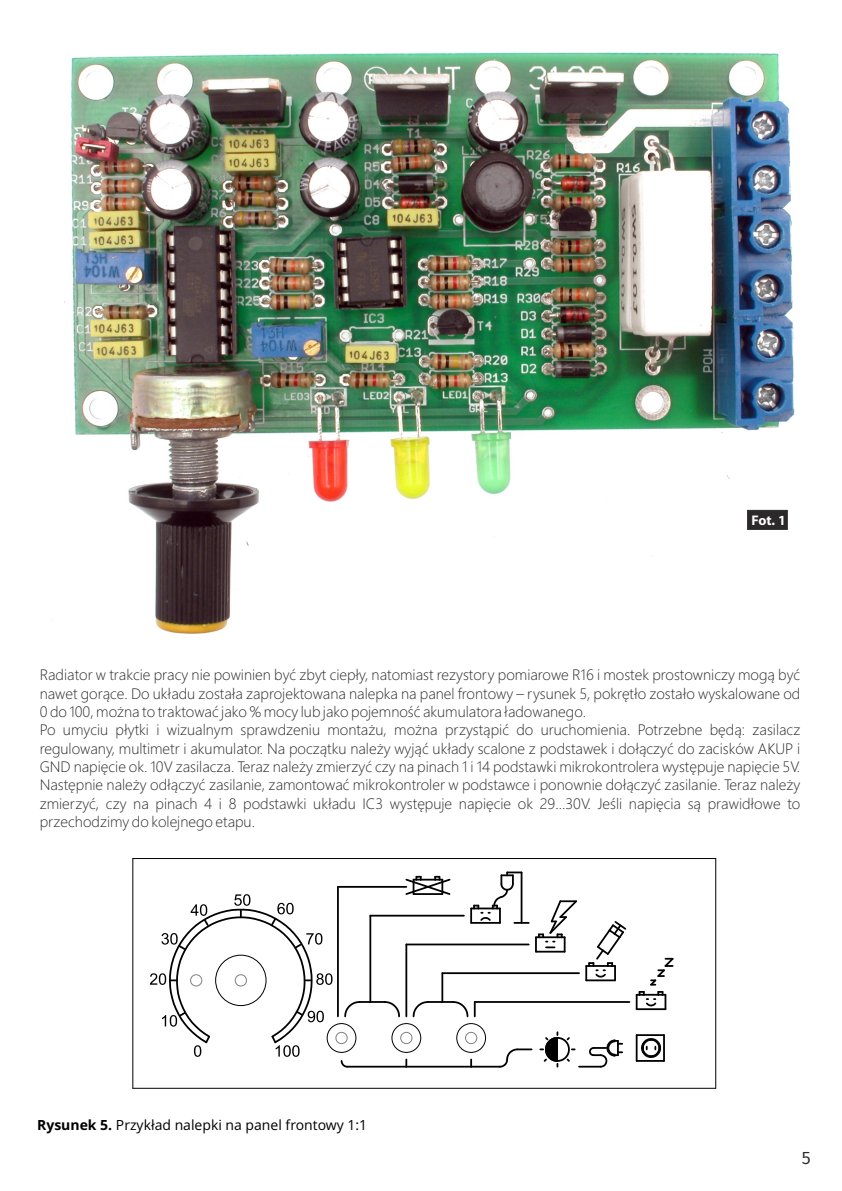
<style>
.page{position:relative;width:842px;height:1191px;background:#fff}
.page>*{position:absolute;margin:0;border:0;box-sizing:border-box;transform-origin:0 0}
.t1{font:18px "Fira Sans";color:#2b2929}
.t2{font:14px/18.4px "Microsoft Ya Hei UI Light";color:#2b2929}
.t3{font:14px "Open Sans";color:#000}
.t4{font:700 14px "Myriad Pro";color:#fff}
.s1{font-weight:700}
</style>
<div class="page">
<img style="left:64px;top:52px;width:731px;height:582px">
<hr style="left:337px;top:887px;width:2px;height:129px;background:#000">
<hr style="left:338px;top:886px;width:68px;height:1px;background:#000">
<hr style="left:405px;top:944px;width:2px;height:72px;background:#000">
<hr style="left:406px;top:943px;width:123px;height:2px;background:#000">
<hr style="left:369px;top:915px;width:2px;height:87px;background:#000">
<hr style="left:370px;top:914px;width:94px;height:2px;background:#000">
<hr style="left:441px;top:973px;width:2px;height:29px;background:#000">
<hr style="left:442px;top:972px;width:137px;height:2px;background:#000">
<hr style="left:475px;top:1001px;width:154px;height:2px;background:#000">
<svg style="left:344px;top:1000px;width:56px;height:18px"></svg>
<svg style="left:412px;top:1000px;width:64px;height:18px"></svg>
<svg style="left:404px;top:876px;width:47px;height:19px"></svg>
<svg style="left:470px;top:871px;width:59px;height:52px"></svg>
<hr style="left:536px;top:950px;width:29px;height:2px;background:#000">
<svg style="left:535px;top:900px;width:42px;height:51px"></svg>
<hr style="left:586px;top:979px;width:29px;height:2px;background:#000">
<svg style="left:585px;top:921px;width:42px;height:59px"></svg>
<hr style="left:637px;top:1008px;width:28px;height:2px;background:#000">
<svg style="left:636px;top:957px;width:38px;height:52px"></svg>
<svg style="left:340px;top:1060px;width:9px;height:8px"></svg>
<hr style="left:347px;top:1065px;width:59px;height:2px;background:#000">
<hr style="left:406px;top:1065px;width:65px;height:2px;background:#000">
<svg style="left:405px;top:1059px;width:2px;height:7px"></svg>
<svg style="left:470px;top:1059px;width:2px;height:7px"></svg>
<div style="left:545px;top:1037px;width:25px;height:24px;border:2px solid #000;border-radius:50%"></div>
<svg style="left:540px;top:1032px;width:18px;height:34px"></svg>
<svg style="left:565px;top:1037px;width:5px;height:5px"></svg>
<svg style="left:565px;top:1057px;width:5px;height:5px"></svg>
<hr style="left:637px;top:1034px;width:27px;height:2px;background:#000">
<hr style="left:663px;top:1035px;width:2px;height:26px;background:#000">
<svg style="left:636px;top:1035px;width:28px;height:26px"></svg>
<svg style="left:588px;top:1040px;width:34px;height:28px"></svg>
<hr style="left:579px;top:1065px;width:22px;height:2px;background:#000">
<hr style="left:471px;top:1065px;width:29px;height:2px;background:#000">
<svg style="left:498px;top:1048px;width:34px;height:20px"></svg>
<svg style="left:150px;top:894px;width:182px;height:162px"></svg>
<hr style="left:133px;top:1088px;width:583px;height:1px;background:#000">
<hr style="left:715px;top:858px;width:1px;height:230px;background:#000">
<hr style="left:133px;top:858px;width:583px;height:1px;background:#000">
<hr style="left:132px;top:858px;width:1px;height:230px;background:#000">
<div style="left:327px;top:1023px;width:29px;height:29px;border:1px solid #000;border-radius:50%"></div>
<div style="left:392px;top:1023px;width:29px;height:29px;border:1px solid #000;border-radius:50%"></div>
<div style="left:457px;top:1023px;width:29px;height:29px;border:1px solid #000;border-radius:50%"></div>
<div style="left:216px;top:955px;width:50px;height:50px;border:1px solid #000;border-radius:50%"></div>
<div style="left:336px;top:1032px;width:11px;height:11px;border:1px solid #808080;border-radius:50%"></div>
<div style="left:401px;top:1032px;width:11px;height:11px;border:1px solid #808080;border-radius:50%"></div>
<div style="left:465px;top:1032px;width:12px;height:11px;border:1px solid #808080;border-radius:50%"></div>
<div style="left:235px;top:974px;width:12px;height:12px;border:1px solid #808080;border-radius:50%"></div>
<div style="left:190px;top:974px;width:12px;height:12px;border:1px solid #808080;border-radius:50%"></div>
<svg style="left:747px;top:510px;width:41px;height:20px"></svg>
<p class="t4" style="left:751px;top:514px;width:36px">Fot. 1</p>
<p class="t2" style="left:40px;top:667px;width:762px">Radiator w trakcie pracy nie powinien być zbyt ciepły, natomiast rezystory pomiarowe R16 i mostek prostowniczy mogą być nawet gorące. Do układu została zaprojektowana nalepka na panel frontowy – rysunek 5, pokrętło zostało wyskalowane od 0 do 100, można to traktować jako % mocy lub jako pojemność akumulatora ładowanego.<br>Po umyciu płytki i wizualnym sprawdzeniu montażu, można przystąpić do uruchomienia. Potrzebne będą: zasilacz regulowany, multimetr i akumulator. Na początku należy wyjąć układy scalone z podstawek i dołączyć do zacisków AKUP i GND napięcie ok. 10V zasilacza. Teraz należy zmierzyć czy na pinach 1 i 14 podstawki mikrokontrolera występuje napięcie 5V.<br>Następnie należy odłączyć zasilanie, zamontować mikrokontroler w podstawce i ponownie dołączyć zasilanie. Teraz należy zmierzyć, czy na pinach 4 i 8 podstawki układu IC3 występuje napięcie ok 29...30V. Jeśli napięcia są prawidłowe to przechodzimy do kolejnego etapu.</p>
<p class="t3" style="left:37px;top:1119px;width:332px"><span class="s1">Rysunek 5.</span> Przykład nalepki na panel frontowy 1:1</p>
<p class="t1" style="left:802px;top:1147px;width:10px">5</p>
</div>
